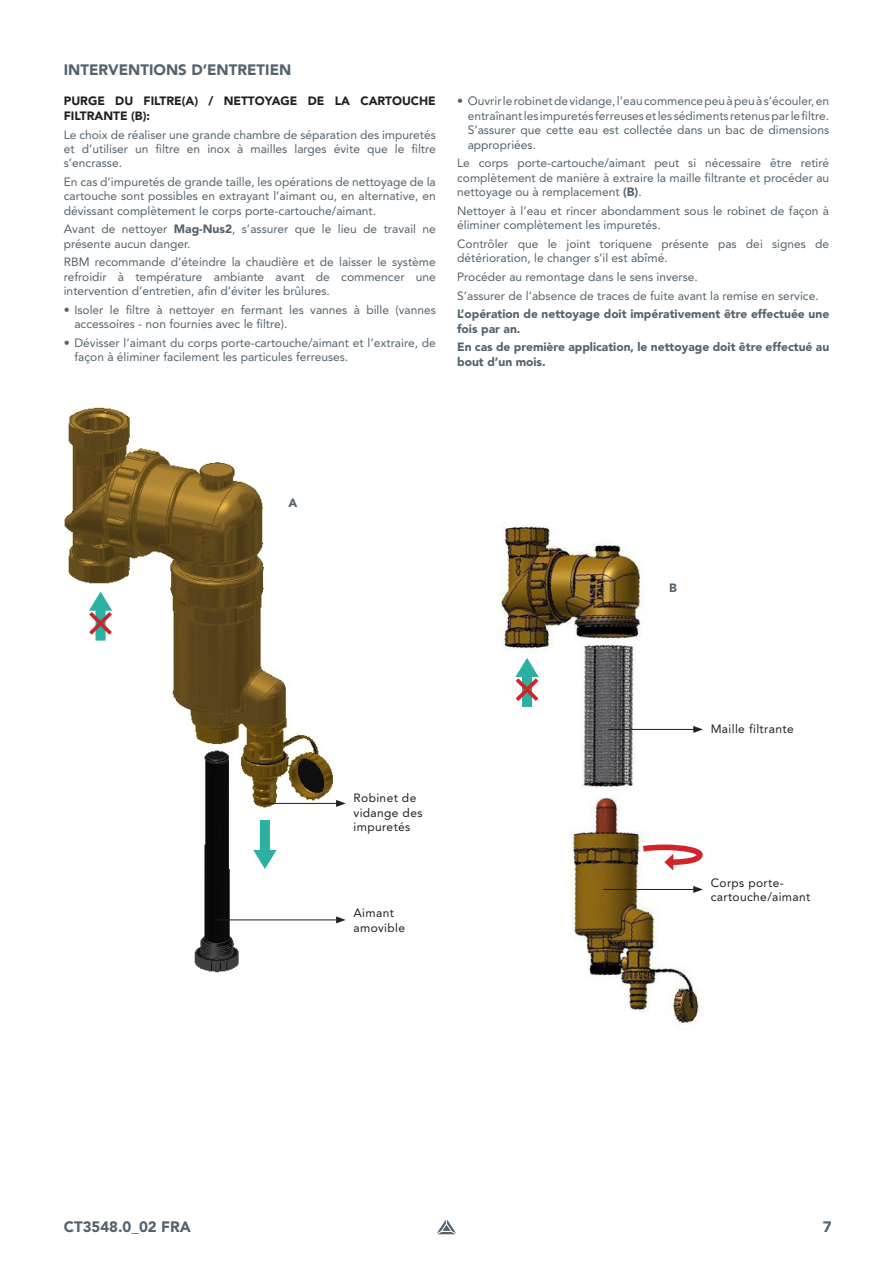
<style>
.page{position:relative;width:893px;height:1263px;background:#fff}
.page>*{position:absolute;margin:0;border:0;box-sizing:border-box;transform-origin:0 0}
.t1{font:900 15px "Avenir LT Pro";color:#54626c}
.t2{font:12px/14.4px "Avenir LT Pro";color:#54626c;text-align:justify}
.t3{font:900 12px/14.4px "Avenir LT Pro";color:#54626c}
.t4{font:12px/14.4px "Avenir LT Pro";letter-spacing:.03em;color:#231f20}
.t5{font:900 12px/14.4px "Avenir LT Pro";color:#231f20}
.s1{font-weight:900}
</style>
<div class="page">
<svg style="left:437px;top:1219px;width:19px;height:15px"></svg>
<img style="left:64px;top:407px;width:273px;height:566px">
<img style="left:498px;top:524px;width:203px;height:500px">
<hr style="left:265px;top:803px;width:73px;height:1px;background:#231f20">
<svg style="left:336px;top:800px;width:10px;height:7px"></svg>
<hr style="left:608px;top:729px;width:88px;height:1px;background:#231f20">
<svg style="left:693px;top:726px;width:10px;height:7px"></svg>
<hr style="left:217px;top:919px;width:121px;height:1px;background:#231f20">
<svg style="left:336px;top:916px;width:10px;height:7px"></svg>
<hr style="left:603px;top:889px;width:93px;height:1px;background:#231f20">
<svg style="left:693px;top:886px;width:10px;height:7px"></svg>
<svg style="left:637px;top:842px;width:66px;height:28px"></svg>
<svg style="left:253px;top:820px;width:24px;height:49px"></svg>
<svg style="left:515px;top:658px;width:24px;height:49px"></svg>
<svg style="left:89px;top:591px;width:23px;height:49px"></svg>
<p class="t1" style="left:64px;top:61px;width:229px">INTERVENTIONS D’ENTRETIEN</p>
<p class="t5" style="left:64px;top:94px;width:374px">PURGE DU FILTRE(A) / NETTOYAGE DE LA CARTOUCHE<br>FILTRANTE (B):</p>
<p class="t2" style="left:64px;top:127px;width:374px">Le choix de réaliser une grande chambre de séparation des impuretés et d’utiliser un filtre en inox à mailles larges évite que le filtre s’encrasse.</p>
<p class="t2" style="left:64px;top:175px;width:374px">En cas d’impuretés de grande taille, les opérations de nettoyage de la cartouche sont possibles en extrayant l’aimant ou, en alternative, en dévissant complètement le corps porte-cartouche/aimant.</p>
<p class="t2" style="left:64px;top:222px;width:374px">Avant de nettoyer <span class="s1">Mag-Nus2</span>, s’assurer que le lieu de travail ne présente aucun danger.</p>
<p class="t2" style="left:64px;top:255px;width:374px">RBM recommande d’éteindre la chaudière et de laisser le système refroidir à température ambiante avant de commencer une intervention d’entretien, afin d’éviter les brûlures.</p>
<p class="t2" style="left:74px;top:302px;width:363px;text-indent:-11px">• Isoler le filtre à nettoyer en fermant les vannes à bille (vannes accessoires - non fournies avec le filtre).</p>
<p class="t2" style="left:74px;top:336px;width:363px;text-indent:-11px">• Dévisser l’aimant du corps porte-cartouche/aimant et l’extraire, de façon à éliminer facilement les particules ferreuses.</p>
<p class="t2" style="left:468px;top:94px;width:363px;text-indent:-11px">• Ouvrir le robinet de vidange, l’eau commence peu à peu à s’écouler, en entraînant les impuretés ferreuses et les sédiments retenus par le filtre.<br>S’assurer que cette eau est collectée dans un bac de dimensions appropriées.</p>
<p class="t2" style="left:457px;top:156px;width:374px">Le corps porte-cartouche/aimant peut si nécessaire être retiré complètement de manière à extraire la maille filtrante et procéder au nettoyage ou à remplacement <span class="s1">(B)</span>.</p>
<p class="t2" style="left:457px;top:203px;width:374px">Nettoyer à l’eau et rincer abondamment sous le robinet de façon à éliminer complètement les impuretés.</p>
<p class="t2" style="left:457px;top:236px;width:374px">Contrôler que le joint toriquene présente pas dei signes de détérioration, le changer s’il est abîmé.</p>
<p class="t2" style="left:457px;top:269px;width:242px">Procéder au remontage dans le sens inverse.</p>
<p class="t2" style="left:457px;top:288px;width:363px">S’assurer de l’absence de traces de fuite avant la remise en service.</p>
<p class="t3" style="left:457px;top:307px;width:374px">L’opération de nettoyage doit impérativement être effectuée une fois par an.</p>
<p class="t3" style="left:457px;top:340px;width:374px">En cas de première application, le nettoyage doit être effectué au bout d’un mois.</p>
<p class="t3" style="left:288px;top:495px;width:10px">A</p>
<p class="t4" style="left:353px;top:791px;width:70px">Robinet de vidange des impuretés</p>
<p class="t4" style="left:353px;top:906px;width:53px">Aimant amovible</p>
<p class="t3" style="left:669px;top:580px;width:9px">B</p>
<p class="t4" style="left:711px;top:721px;width:84px">Maille filtrante</p>
<p class="t4" style="left:711px;top:875px;width:101px">Corps porte&shy;cartouche/aimant</p>
<p class="t1" style="left:64px;top:1218px;width:129px">CT3548.0_02 FRA</p>
<p class="t1" style="left:823px;top:1218px;width:10px">7</p>
</div>
